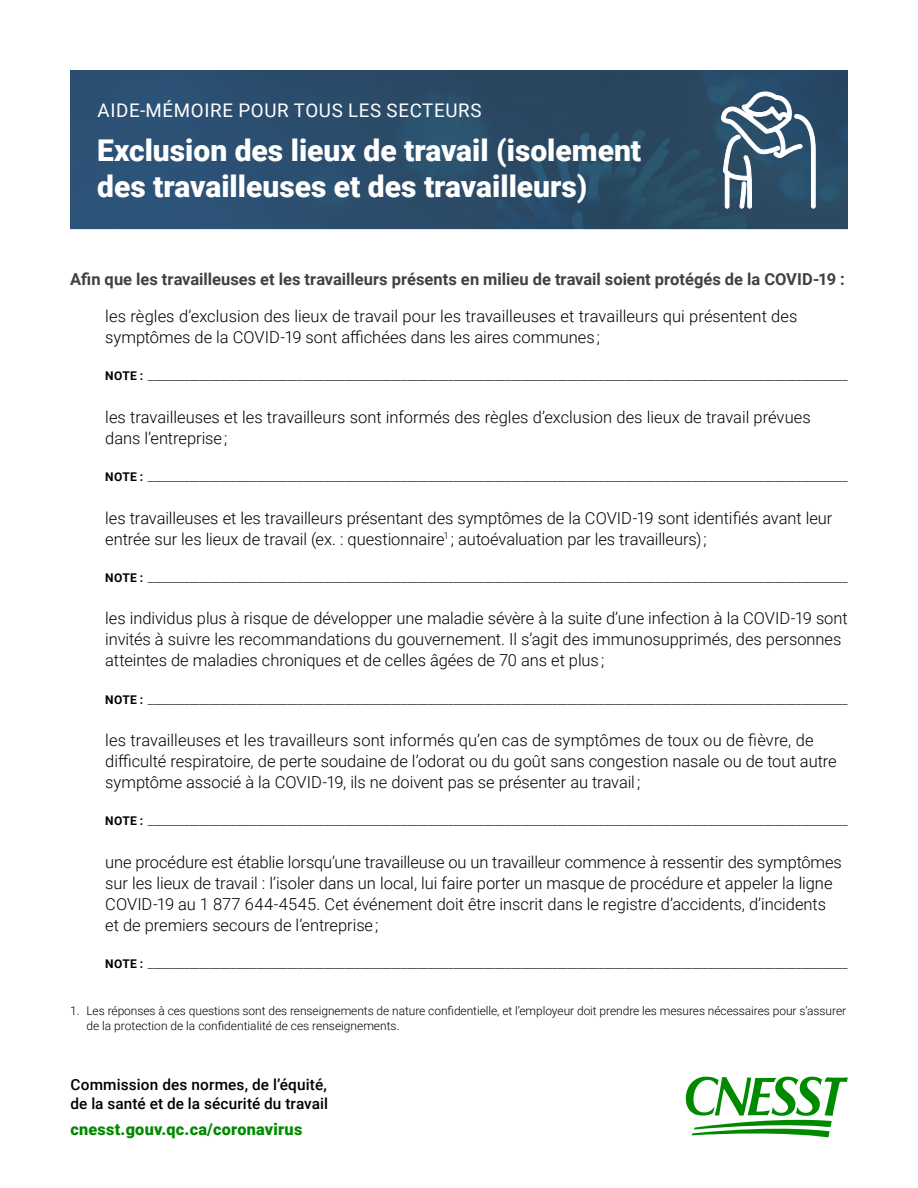
<style>
.page{position:relative;width:918px;height:1188px;background:#fff}
.page>*{position:absolute;margin:0;border:0;box-sizing:border-box;transform-origin:0 0}
.Titre__H1{font:900 30px/36px "Roboto";color:#fff}
.Surtitre__H1{font:18.75px "Roboto";letter-spacing:.035em;color:#fff}
.Texte_courant_à_coch{font:300 16.5px/21px "Roboto";letter-spacing:-.005em;color:#000}
.Texte_courant__P{font:700 16.5px "Roboto";color:#414141}
.t1{font:900 16.2px "Roboto";letter-spacing:.015em;color:#008a00}
.t2{font:500 15.3px "Roboto";letter-spacing:.01em;color:#000}
.Notes__P{font:300 12px "Roboto";color:#000}
.Note_de_bas_de_page{font:300 12px/15px "Roboto";letter-spacing:-.005em;color:#000}
.s1{font-weight:700}
</style>
<div class="page">
<img style="left:70px;top:70px;width:778px;height:159px">
<svg style="left:721px;top:92px;width:95px;height:117px"></svg>
<svg style="left:686px;top:1077px;width:162px;height:60px"></svg>
<h1 class="Surtitre__H1" style="left:98px;top:97px;width:386px">AIDE-MÉMOIRE POUR TOUS LES SECTEURS</h1>
<h1 class="Titre__H1" style="left:97px;top:131px;width:546px">Exclusion des lieux de travail (isolement des travailleuses et des travailleurs)</h1>
<p class="Texte_courant__P" style="left:70px;top:267px;width:776px">Afin que les travailleuses et les travailleurs présents en milieu de travail soient protégés de la COVID-19 :</p>
<p class="Texte_courant_à_coch" style="left:105px;top:305px;width:694px">les règles d’exclusion des lieux de travail pour les travailleuses et travailleurs qui présentent des symptômes de la COVID-19 sont affichées dans les aires communes ;</p>
<p class="Notes__P" style="left:105px;top:367px;width:744px"><span class="s1">NOTE :</span> _______________________________________________________________________________________________________________________________________</p>
<p class="Texte_courant_à_coch" style="left:105px;top:406px;width:707px">les travailleuses et les travailleurs sont informés des règles d’exclusion des lieux de travail prévues dans l’entreprise ;</p>
<p class="Notes__P" style="left:105px;top:468px;width:744px"><span class="s1">NOTE :</span> _______________________________________________________________________________________________________________________________________</p>
<p class="Texte_courant_à_coch" style="left:105px;top:507px;width:729px">les travailleuses et les travailleurs présentant des symptômes de la COVID-19 sont identifiés avant leur entrée sur les lieux de travail (ex. : questionnaire<sup>1</sup> ; autoévaluation par les travailleurs) ;</p>
<p class="Notes__P" style="left:105px;top:569px;width:744px"><span class="s1">NOTE :</span> _______________________________________________________________________________________________________________________________________</p>
<p class="Texte_courant_à_coch" style="left:105px;top:607px;width:744px">les individus plus à risque de développer une maladie sévère à la suite d’une infection à la COVID-19 sont invités à suivre les recommandations du gouvernement. Il s’agit des immunosupprimés, des personnes atteintes de maladies chroniques et de celles âgées de 70 ans et plus ;</p>
<p class="Notes__P" style="left:105px;top:691px;width:744px"><span class="s1">NOTE :</span> _______________________________________________________________________________________________________________________________________</p>
<p class="Texte_courant_à_coch" style="left:105px;top:729px;width:733px">les travailleuses et les travailleurs sont informés qu’en cas de symptômes de toux ou de fièvre, de difficulté respiratoire, de perte soudaine de l’odorat ou du goût sans congestion nasale ou de tout autre symptôme associé à la COVID-19, ils ne doivent pas se présenter au travail ;</p>
<p class="Notes__P" style="left:105px;top:813px;width:744px"><span class="s1">NOTE :</span> _______________________________________________________________________________________________________________________________________</p>
<p class="Texte_courant_à_coch" style="left:105px;top:851px;width:738px">une procédure est établie lorsqu’une travailleuse ou un travailleur commence à ressentir des symptômes sur les lieux de travail : l’isoler dans un local, lui faire porter un masque de procédure et appeler la ligne COVID-19 au 1 877 644-4545. Cet événement doit être inscrit dans le registre d’accidents, d’incidents et de premiers secours de l’entreprise ;</p>
<p class="Notes__P" style="left:105px;top:955px;width:744px"><span class="s1">NOTE :</span> _______________________________________________________________________________________________________________________________________</p>
<p class="Note_de_bas_de_page" style="left:86px;top:1003px;width:761px;text-indent:-16px">1. Les réponses à ces questions sont des renseignements de nature confidentielle, et l’employeur doit prendre les mesures nécessaires pour s’assurer de la protection de la confidentialité de ces renseignements.</p>
<p class="t2" style="left:70px;top:1073px;width:258px">Commission des normes, de l’équité,</p>
<p class="t2" style="left:70px;top:1093px;width:259px">de la santé et de la sécurité du travail</p>
<p class="t1" style="left:70px;top:1117px;width:233px">cnesst.gouv.qc.ca/coronavirus</p>
</div>
